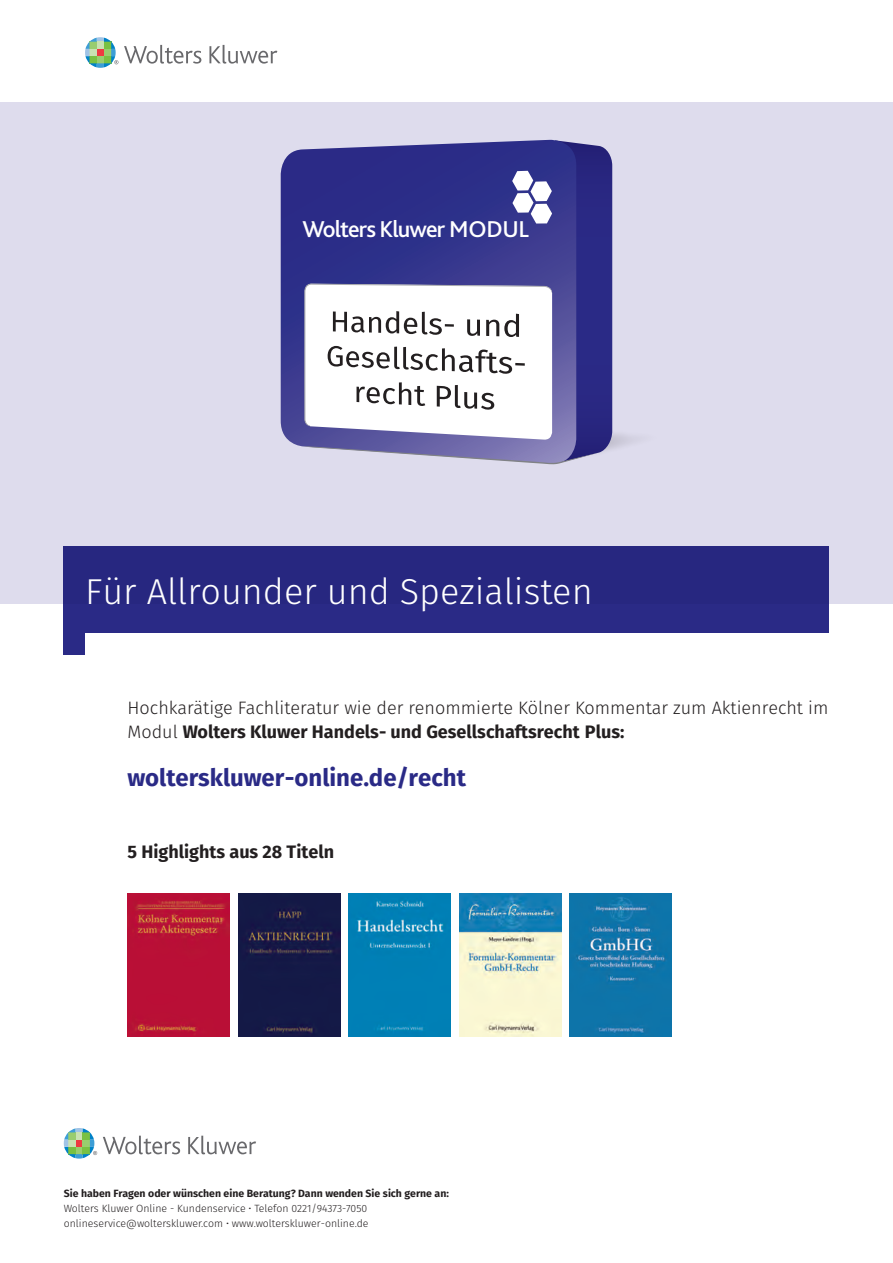
<style>
.page{position:relative;width:893px;height:1263px;background:#fff}
.page>*{position:absolute;margin:0;border:0;box-sizing:border-box;transform-origin:0 0}
.t1{font:300 36px "Fira Sans";color:#fff}
.t2{font:700 24px "Fira Sans";color:#2a2a86}
.t3{font:500 24px "Bliss 2";letter-spacing:-.04em;color:#fff}
.t4{font:300 18px/24px "Fira Sans";color:#231f20}
.t5{font:700 18px "Fira Sans";color:#231f20}
.t6{font:300 10.5px/15px "Fira Sans";color:#231f20}
.t7{font:700 10.5px "Fira Sans";color:#231f20}
.s1{font-weight:700}
</style>
<div class="page">
<div style="left:0;top:102px;width:893px;height:502px;background:#dedced"></div>
<div style="left:64px;top:546px;width:765px;height:109px;background:#2a2a86"></div>
<img style="left:459px;top:893px;width:102px;height:144px">
<img style="left:570px;top:893px;width:102px;height:144px">
<svg style="left:281px;top:149px;width:275px;height:316px;background:#474797"></svg>
<svg style="left:303px;top:140px;width:309px;height:324px;background:#8282b4"></svg>
<div style="left:85px;top:634px;width:808px;height:25px;background:#fff"></div>
<img style="left:349px;top:893px;width:102px;height:144px">
<img style="left:238px;top:893px;width:102px;height:144px">
<img style="left:128px;top:893px;width:101px;height:144px">
<svg style="left:103px;top:1136px;width:77px;height:18px"></svg>
<svg style="left:188px;top:1136px;width:68px;height:18px"></svg>
<svg style="left:64px;top:1128px;width:33px;height:30px"></svg>
<svg style="left:124px;top:45px;width:77px;height:19px"></svg>
<svg style="left:209px;top:45px;width:68px;height:19px"></svg>
<svg style="left:85px;top:37px;width:33px;height:31px"></svg>
<h2 class="t3" style="left:303px;top:215px;width:228px">Wolters Kluwer MODUL</h2>
<h1 class="t1" style="left:85px;top:565px;width:509px">Für Allrounder und Spezialisten</h1>
<p class="t4" style="left:128px;top:696px;width:702px">Hochkarätige Fachliteratur wie der renommierte Kölner Kommentar zum Aktienrecht im<br>Modul <span class="s1">Wolters Kluwer Handels- und Gesellschaftsrecht Plus:</span></p>
<h2 class="t2" style="left:128px;top:758px;width:340px">wolterskluwer-online.de/recht</h2>
<p class="t5" style="left:128px;top:837px;width:208px">5 Highlights aus 28 Titeln</p>
<p class="t7" style="left:64px;top:1185px;width:387px">Sie haben Fragen oder wünschen eine Beratung? Dann wenden Sie sich gerne an:</p>
<p class="t6" style="left:64px;top:1201px;width:306px">Wolters Kluwer Online - Kundenservice • Telefon 0221/94373-7050 onlineservice@wolterskluwer.com • www.wolterskluwer-online.de</p>
</div>
